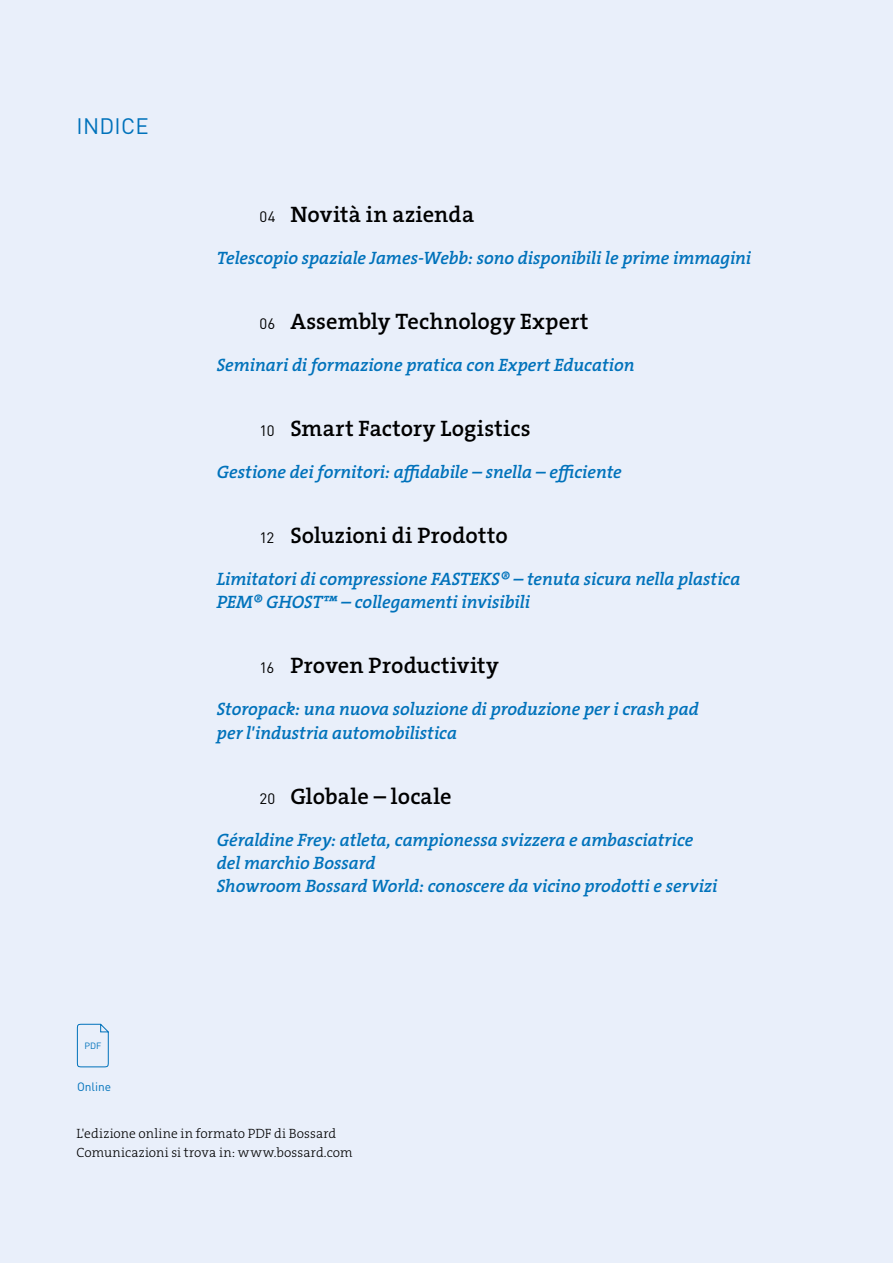
<style>
.page{position:relative;width:893px;height:1263px;background:#e9effa}
.page>*{position:absolute;margin:0;border:0;box-sizing:border-box;transform-origin:0 0}
.t1{font:22.5px "The Serif HP6 Se Bld";letter-spacing:.005em;color:#000}
.t2{font:22.2px "DINOT";letter-spacing:.01em;color:#0072bb}
.t3{font:18px/23.2px "The Serif HP6 Se Bld IT";letter-spacing:-.005em;color:#0072bb}
.t4{font:13.5px/18.6px "The Serif HP3 Lig";letter-spacing:.005em;color:#000}
.t5{font:12px "DINOT";color:#0072bb}
.t6{font:9px "DINOT";color:#0072bb}
.s1{font-family:"DINOT";font-size:15px}
</style>
<div class="page">
<svg style="left:77px;top:1023px;width:32px;height:44px"></svg>
<p class="t2" style="left:77px;top:111px;width:74px">INDICE</p>
<p class="t6" style="left:85px;top:1039px;width:18px">PDF</p>
<p class="t5" style="left:77px;top:1078px;width:36px">Online</p>
<p class="t1" style="left:259px;top:200px;width:216px"><span class="s1">04</span> Novità in azienda</p>
<p class="t3" style="left:217px;top:247px;width:536px">Telescopio spaziale James-Webb: sono disponibili le prime immagini</p>
<p class="t1" style="left:259px;top:307px;width:331px"><span class="s1">06</span> Assembly Technology Expert</p>
<p class="t3" style="left:217px;top:354px;width:419px">Seminari di formazione pratica con Expert Education</p>
<p class="t1" style="left:259px;top:414px;width:273px"><span class="s1">10</span> Smart Factory Logistics</p>
<p class="t3" style="left:217px;top:461px;width:407px">Gestione dei fornitori: affidabile – snella – efficiente</p>
<p class="t1" style="left:259px;top:521px;width:250px"><span class="s1">12</span> Soluzioni di Prodotto</p>
<p class="t3" style="left:217px;top:568px;width:525px">Limitatori di compressione FASTEKS® – tenuta sicura nella plastica<br>PEM® GHOST™ – collegamenti invisibili</p>
<p class="t1" style="left:259px;top:651px;width:241px"><span class="s1">16</span> Proven Productivity</p>
<p class="t3" style="left:217px;top:698px;width:483px">Storopack: una nuova soluzione di produzione per i crash pad per l'industria automobilistica</p>
<p class="t1" style="left:259px;top:781px;width:194px"><span class="s1">20</span> Globale – locale</p>
<p class="t3" style="left:217px;top:828px;width:502px">Géraldine Frey: atleta, campionessa svizzera e ambasciatrice del marchio Bossard<br>Showroom Bossard World: conoscere da vicino prodotti e servizi</p>
<p class="t4" style="left:77px;top:1125px;width:278px">L'edizione online in formato PDF di Bossard<br>Comunicazioni si trova in: www.bossard.com</p>
</div>
